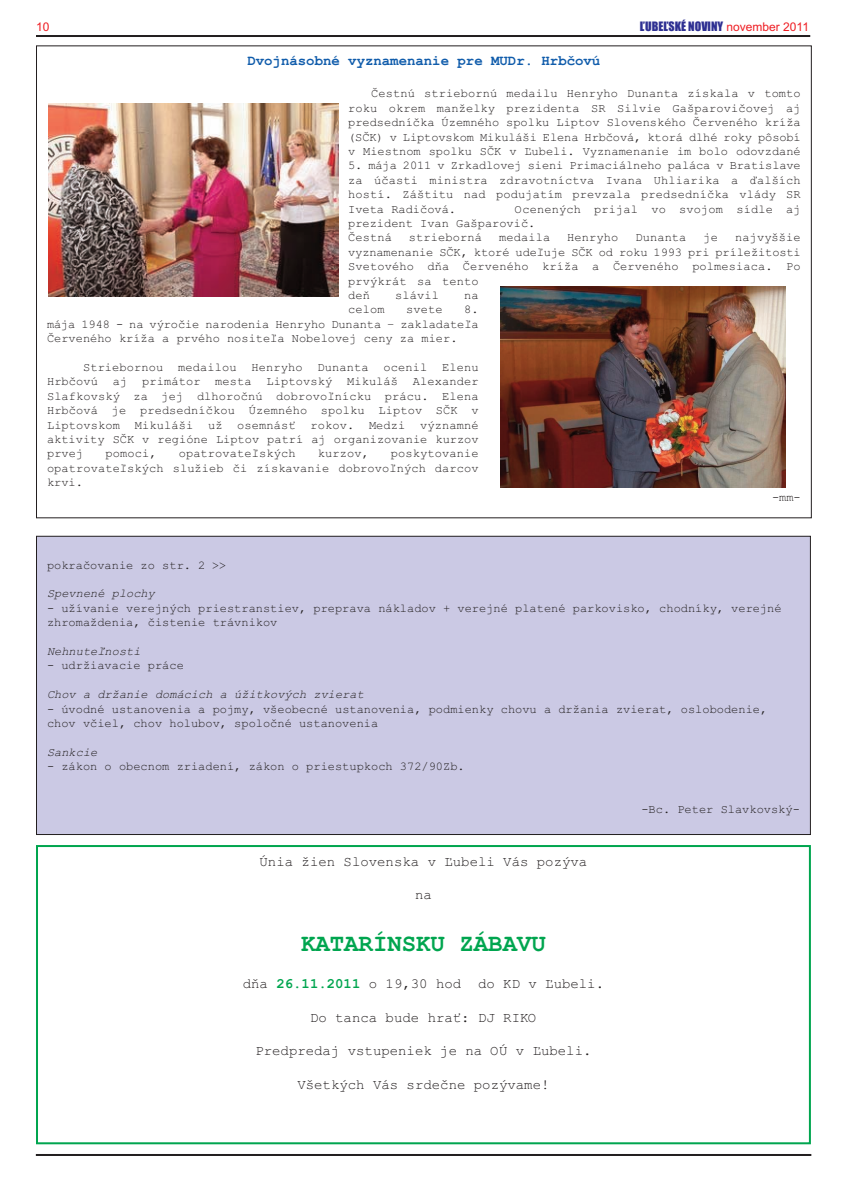
<style>
.page{position:relative;width:847px;height:1191px;background:#fff}
.page>*{position:absolute;margin:0;border:0;box-sizing:border-box;transform-origin:0 0}
.t1{font:700 24px "Courier New";color:#00a54f}
.t2{font:14px "Courier New";color:#231f20}
.t3{font:700 14px "Courier New";color:#105cab}
.t4{font:12px/14.4px "Courier New";color:#231f20;text-align:justify}
.t5{font:italic 12px "Courier New";color:#231f20}
.t6{font:12px "Impact";color:#2e3092}
.t7{font:12px "Arial";color:#ee1d23}
.s1{font-family:"Arial";color:#ee1d23}
.s2{font-weight:700;color:#00a54f}
</style>
<div class="page">
<hr style="left:36px;top:35px;width:774px;height:2px;background:#231f20">
<hr style="left:36px;top:1154px;width:775px;height:2px;background:#231f20">
<img style="left:49px;top:104px;width:289px;height:192px">
<img style="left:501px;top:286px;width:284px;height:201px">
<div style="left:36px;top:536px;width:774px;height:298px;background:#cbc9e4"></div>
<div style="left:36px;top:845px;width:775px;height:299px;border:2px solid #00a54f"></div>
<p class="t7" style="left:36px;top:20px;width:15px">10</p>
<p class="t6" style="left:640px;top:20px;width:171px">ĽUBEĽSKÉ NOVINY <span class="s1">november 2011</span></p>
<p class="t3" style="left:247px;top:52px;width:354px">Dvojnásobné vyznamenanie pre MUDr. Hrbčovú</p>
<p class="t4" style="left:348px;top:86px;width:454px;text-indent:23px">Čestnú striebornú medailu Henryho Dunanta získala v tomto roku okrem manželky prezidenta SR Silvie Gašparovičovej aj predsedníčka Územného spolku Liptov Slovenského Červeného kríža (SČK) v Liptovskom Mikuláši Elena Hrbčová, ktorá dlhé roky pôsobí v Miestnom spolku SČK v Ľubeli. Vyznamenanie im bolo odovzdané</p>
<p class="t4" style="left:348px;top:158px;width:454px">5. mája 2011 v Zrkadlovej sieni Primaciálneho paláca v Bratislave za účasti ministra zdravotníctva Ivana Uhliarika a ďalších hostí. Záštitu nad podujatím prevzala predsedníčka vlády SR Iveta Radičová.</p>
<p class="t4" style="left:348px;top:201px;width:454px;text-align:left;text-indent:167px">Ocenených prijal vo svojom sídle aj prezident Ivan Gašparovič.<br>Čestná</p>
<p class="t4" style="left:409px;top:230px;width:75px">strieborná</p>
<p class="t4" style="left:499px;top:230px;width:53px">medaila</p>
<p class="t4" style="left:567px;top:230px;width:53px">Henryho</p>
<p class="t4" style="left:635px;top:230px;width:53px">Dunanta</p>
<p class="t4" style="left:703px;top:230px;width:16px">je</p>
<p class="t4" style="left:348px;top:230px;width:454px;text-align:left;text-indent:387px">najvyššie vyznamenanie SČK, ktoré udeľuje SČK od roku 1993 pri príležitosti<br>Svetového dňa Červeného kríža a Červeného polmesiaca. Po prvýkrát sa tento<br>deň</p>
<p class="t4" style="left:395px;top:288px;width:45px">slávil</p>
<p class="t4" style="left:464px;top:288px;width:16px">na</p>
<p class="t4" style="left:47px;top:302px;width:433px;text-indent:417px">8. mája 1948 - na výročie narodenia Henryho Dunanta – zakladateľa Červeného kríža a prvého nositeľa Nobelovej ceny za mier.</p>
<p class="t4" style="left:47px;top:360px;width:433px;text-indent:36px">Striebornou medailou Henryho Dunanta ocenil Elenu Hrbčovú aj primátor mesta Liptovský Mikuláš Alexander Slafkovský za jej dlhoročnú dobrovoľnícku prácu. Elena Hrbčová je predsedníčkou Územného spolku Liptov SČK v Liptovskom Mikuláši už osemnásť rokov. Medzi významné aktivity SČK v regióne Liptov patrí aj organizovanie kurzov prvej</p>
<p class="t4" style="left:348px;top:302px;width:38px">celom</p>
<p class="t4" style="left:406px;top:302px;width:38px">svete</p>
<p class="t4" style="left:106px;top:446px;width:53px">pomoci,</p>
<p class="t4" style="left:179px;top:446px;width:119px">opatrovateľských</p>
<p class="t4" style="left:318px;top:446px;width:53px">kurzov,</p>
<p class="t4" style="left:47px;top:446px;width:433px;text-indent:344px">poskytovanie opatrovateľských služieb či získavanie dobrovoľných darcov krvi.</p>
<p class="t4" style="left:772px;top:489px;width:30px">-mm-</p>
<p class="t4" style="left:47px;top:557px;width:182px">pokračovanie zo str. 2 &gt;&gt;</p>
<p class="t5" style="left:47px;top:586px;width:110px">Spevnené plochy</p>
<p class="t4" style="left:47px;top:600px;width:736px">- užívanie verejných priestranstiev, preprava nákladov + verejné platené parkovisko, chodníky, verejné zhromaždenia, čistenie trávnikov</p>
<p class="t5" style="left:47px;top:644px;width:95px">Nehnuteľnosti</p>
<p class="t4" style="left:47px;top:658px;width:138px">- udržiavacie práce</p>
<p class="t5" style="left:47px;top:687px;width:318px">Chov a držanie domácich a úžitkových zvierat</p>
<p class="t4" style="left:47px;top:701px;width:722px">- úvodné ustanovenia a pojmy, všeobecné ustanovenia, podmienky chovu a držania zvierat, oslobodenie, chov včiel, chov holubov, spoločné ustanovenia</p>
<p class="t5" style="left:47px;top:744px;width:52px">Sankcie</p>
<p class="t4" style="left:47px;top:759px;width:419px">- zákon o obecnom zriadení, zákon o priestupkoch 372/90Zb.</p>
<p class="t4" style="left:641px;top:802px;width:160px">-Bc. Peter Slavkovský-</p>
<p class="t2" style="left:260px;top:852px;width:329px">Únia žien Slovenska v Ľubeli Vás pozýva</p>
<p class="t2" style="left:415px;top:886px;width:18px">na</p>
<p class="t1" style="left:301px;top:929px;width:246px">KATARÍNSKU ZÁBAVU</p>
<p class="t2" style="left:243px;top:975px;width:363px">dňa <span class="s2">26.11.2011</span> o 19,30 hod do KD v Ľubeli.</p>
<p class="t2" style="left:310px;top:1008px;width:228px">Do tanca bude hrať: DJ RIKO</p>
<p class="t2" style="left:255px;top:1042px;width:338px">Predpredaj vstupeniek je na OÚ v Ľubeli.</p>
<p class="t2" style="left:297px;top:1075px;width:254px">Všetkých Vás srdečne pozývame!</p>
</div>
